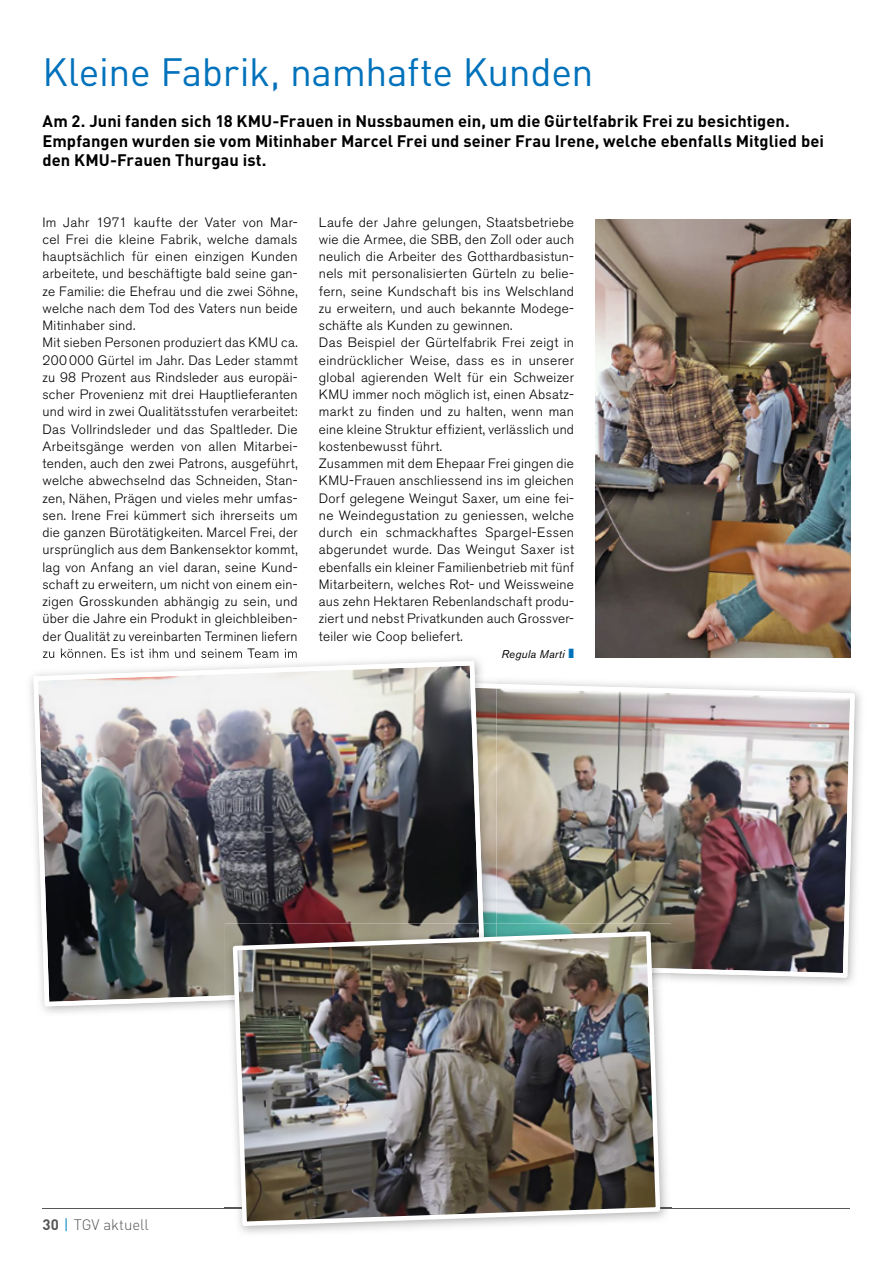
<style>
.page{position:relative;width:893px;height:1263px;background:#fff}
.page>*{position:absolute;margin:0;border:0;box-sizing:border-box;transform-origin:0 0}
.t1{font:39px "DIN";letter-spacing:-.01em;color:#0072bb}
.t2{font:700 16.5px/19.8px "DIN";color:#000}
.t3{font:300 15px "DIN";color:#575756}
.t4{font:300 13.5px/17.2px "Akzidenz Grotesk BQ";letter-spacing:.02em;color:#000}
.t5{font:italic 11.25px "Akzidenz Grotesk BQ";letter-spacing:.02em;color:#000}
.s1{font-weight:700}
.s2{font-weight:400;color:#1189ca}
</style>
<div class="page">
<hr style="left:43px;top:1208px;width:807px;height:1px;background:#575756">
<img style="left:496px;top:683px;width:359px;height:294px">
<img style="left:486px;top:678px;width:10px;height:245px">
<img style="left:43px;top:653px;width:254px;height:5px">
<img style="left:33px;top:661px;width:453px;height:345px">
<img style="left:595px;top:219px;width:255px;height:438px">
<img style="left:225px;top:1104px;width:446px;height:129px">
<img style="left:225px;top:1208px;width:446px;height:1px">
<img style="left:496px;top:923px;width:175px;height:59px">
<img style="left:663px;top:964px;width:8px;height:9px">
<img style="left:486px;top:923px;width:10px;height:6px">
<img style="left:225px;top:923px;width:261px;height:77px">
<img style="left:230px;top:929px;width:433px;height:299px">
<h1 class="t1" style="left:43px;top:47px;width:553px">Kleine Fabrik, namhafte Kunden</h1>
<p class="t2" style="left:43px;top:110px;width:783px">Am 2. Juni fanden sich 18 KMU-Frauen in Nussbaumen ein, um die Gürtelfabrik Frei zu besichtigen.<br>Empfangen wurden sie vom Mitinhaber Marcel Frei und seiner Frau Irene, welche ebenfalls Mitglied bei den KMU-Frauen Thurgau ist.</p>
<p class="t4" style="left:43px;top:214px;width:257px">Im Jahr 1971 kaufte der Vater von Mar&shy;cel Frei die kleine Fabrik, welche damals hauptsächlich für einen einzigen Kunden arbeitete, und beschäftigte bald seine gan&shy;ze Familie: die Ehefrau und die zwei Söhne, welche nach dem Tod des Vaters nun beide Mitinhaber sind.<br>Mit sieben Personen produziert das KMU ca.<br>200 000 Gürtel im Jahr. Das Leder stammt zu 98 Prozent aus Rindsleder aus europäi&shy;scher Provenienz mit drei Hauptlieferanten und wird in zwei Qualitätsstufen verarbeitet:<br>Das Vollrindsleder und das Spaltleder. Die Arbeitsgänge werden von allen Mitarbei&shy;tenden, auch den zwei Patrons, ausgeführt, welche abwechselnd das Schneiden, Stan&shy;zen, Nähen, Prägen und vieles mehr umfas&shy;sen. Irene Frei kümmert sich ihrerseits um die ganzen Bürotätigkeiten. Marcel Frei, der ursprünglich aus dem Bankensektor kommt, lag von Anfang an viel daran, seine Kund&shy;schaft zu erweitern, um nicht von einem ein&shy;zigen Grosskunden abhängig zu sein, und über die Jahre ein Produkt in gleichbleiben&shy;der Qualität zu vereinbarten Terminen liefern zu können. Es ist ihm und seinem Team im</p>
<p class="t4" style="left:319px;top:214px;width:257px">Laufe der Jahre gelungen, Staatsbetriebe wie die Armee, die SBB, den Zoll oder auch neulich die Arbeiter des Gotthardbasistun&shy;nels mit personalisierten Gürteln zu belie&shy;fern, seine Kundschaft bis ins Welschland zu erweitern, und auch bekannte Modege&shy;schäfte als Kunden zu gewinnen.<br>Das Beispiel der Gürtelfabrik Frei zeigt in eindrücklicher Weise, dass es in unserer global agierenden Welt für ein Schweizer KMU immer noch möglich ist, einen Absatz&shy;markt zu finden und zu halten, wenn man eine kleine Struktur effizient, verlässlich und kostenbewusst führt.<br>Zusammen mit dem Ehepaar Frei gingen die KMU-Frauen anschliessend ins im gleichen Dorf gelegene Weingut Saxer, um eine fei&shy;ne Weindegustation zu geniessen, welche durch ein schmackhaftes Spargel-Essen abgerundet wurde. Das Weingut Saxer ist ebenfalls ein kleiner Familienbetrieb mit fünf Mitarbeitern, welches Rot- und Weissweine aus zehn Hektaren Rebenlandschaft produ&shy;ziert und nebst Privatkunden auch Grossver&shy;teiler wie Coop beliefert.</p>
<p class="t5" style="left:502px;top:647px;width:65px">Regula Marti</p>
<p class="t3" style="left:43px;top:1215px;width:108px"><span class="s1">30</span> <span class="s2">|</span> TGV aktuell</p>
</div>
